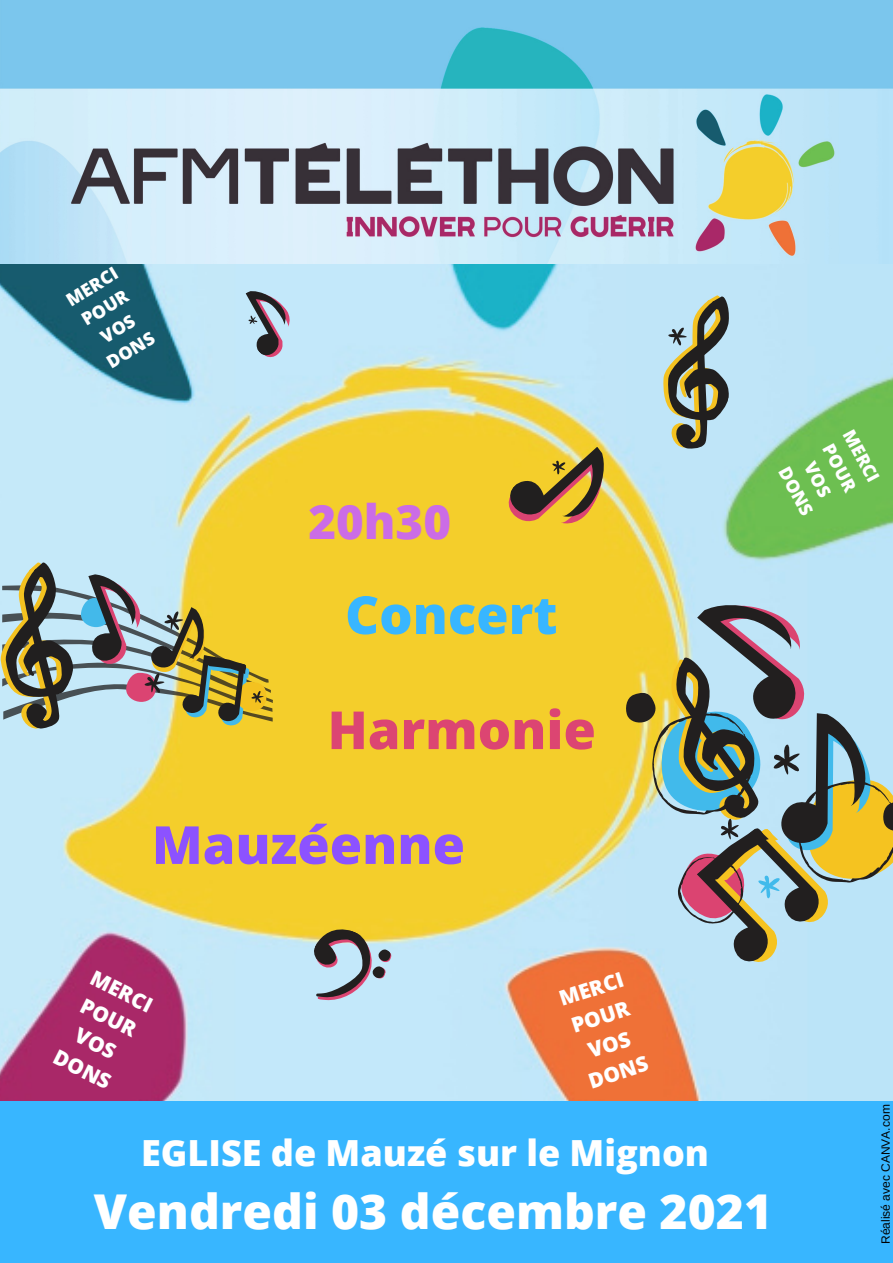
<style>
.page{position:relative;width:893px;height:1263px;background:#fff}
.page>*{position:absolute;margin:0;border:0;box-sizing:border-box;transform-origin:0 0}
.t1{font:800 52.5px "Open Sans";color:#8c52ff}
.t2{font:800 52.5px "Open Sans";color:#dc4572}
.t3{font:800 52.5px "Open Sans";color:#38b6ff}
.t4{font:800 48px "Open Sans";color:#fff}
.t5{font:800 47.4px "Open Sans";color:#cb6ce6}
.t6{font:800 36px "Open Sans";color:#fff}
.t7{font:800 20.85px/29px "Open Sans";color:#fff}
.t8{font:800 17.85px/24.8px "Open Sans";color:#fff}
.t9{font:12px "Arimo";color:#000}
</style>
<div class="page">
<img style="left:0;top:264px;width:893px;height:837px">
<div style="left:0;top:1101px;width:893px;height:162px;background:#38b6ff"></div>
<img style="left:0;top:0;width:893px;height:264px">
<svg style="left:0;top:562px;width:273px;height:167px;background:#a9a97e"></svg>
<svg style="left:621px;top:577px;width:272px;height:397px;background:#a8b7a7"></svg>
<svg style="left:500px;top:420px;width:119px;height:129px;background:#ceb042"></svg>
<svg style="left:654px;top:286px;width:96px;height:167px;background:#9cb1b0"></svg>
<svg style="left:296px;top:920px;width:97px;height:94px;background:#b1b9aa"></svg>
<svg style="left:223px;top:281px;width:82px;height:82px;background:#adc4d4"></svg>
<svg style="left:99px;top:314px;width:38px;height:30px"></svg>
<svg style="left:586px;top:1030px;width:45px;height:28px"></svg>
<svg style="left:73px;top:1027px;width:45px;height:33px"></svg>
<svg style="left:803px;top:460px;width:29px;height:38px"></svg>
<p class="t8" style="left:61px;top:290px;width:58px;rotate:-31deg">MERCI<br>POUR</p>
<p class="t8" style="left:102px;top:352px;width:54px;rotate:-31deg">DONS</p>
<p class="t5" style="left:308px;top:489px;width:144px">20h30</p>
<p class="t3" style="left:345px;top:578px;width:214px">Concert</p>
<p class="t2" style="left:327px;top:693px;width:270px">Harmonie</p>
<p class="t1" style="left:152px;top:808px;width:315px">Mauzéenne</p>
<p class="t8" style="left:795px;top:462px;width:54px;rotate:62deg">DONS</p>
<p class="t8" style="left:859px;top:425px;width:58px;rotate:62deg">MERCI<br>POUR</p>
<p class="t7" style="left:99px;top:963px;width:68px;rotate:27deg">MERCI<br>POUR</p>
<p class="t7" style="left:62px;top:1042px;width:63px;rotate:27deg">DONS</p>
<p class="t7" style="left:555px;top:985px;width:68px;rotate:-18deg">MERCI<br>POUR</p>
<p class="t7" style="left:584px;top:1067px;width:63px;rotate:-18deg">DONS</p>
<p class="t6" style="left:141px;top:1128px;width:569px">EGLISE de Mauzé sur le Mignon</p>
<p class="t4" style="left:94px;top:1178px;width:680px">Vendredi 03 décembre 2021</p>
<p class="t9" style="left:879px;top:1244px;width:141px;rotate:-90deg">Réalisé avec CANVA.com</p>
</div>
